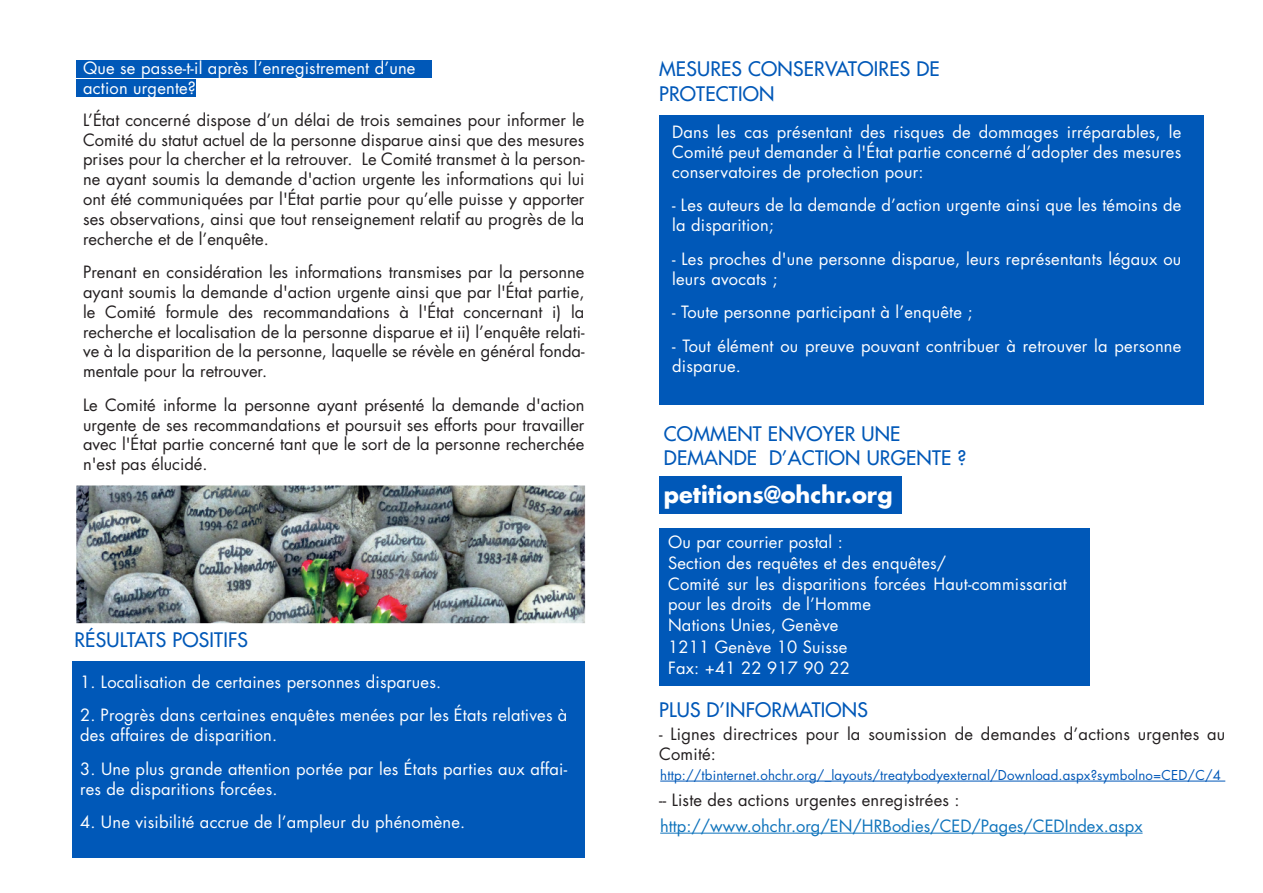
<style>
.page{position:relative;width:1263px;height:893px;background:#fff}
.page>*{position:absolute;margin:0;border:0;box-sizing:border-box;transform-origin:0 0}
.t1{font:700 22.5px "Futura";color:#fff}
.t2{font:500 19.5px/24.9px "Futura Std";letter-spacing:.01em;color:#0058b8}
.t3{font:16.5px/19.8px "Futura Std";color:#231f20;text-align:justify}
.t4{font:16.5px/19.8px "Futura Std";letter-spacing:.01em;color:#fff}
.t5{font:16.5px "Futura Std";color:#1074bc}
.t6{font:13.2px "Futura Std";letter-spacing:.01em;color:#0058b8}
</style>
<div class="page">
<img style="left:77px;top:485px;width:509px;height:321px">
<div style="left:72px;top:661px;width:512px;height:196px;background:#0058b8"></div>
<div style="left:76px;top:60px;width:356px;height:17px;background:#0058b8"></div>
<div style="left:76px;top:79px;width:120px;height:17px;background:#0058b8"></div>
<div style="left:659px;top:115px;width:544px;height:289px;background:#0058b8"></div>
<div style="left:659px;top:528px;width:430px;height:158px;background:#0058b8"></div>
<div style="left:659px;top:476px;width:243px;height:38px;background:#0058b8"></div>
<hr style="left:660px;top:781px;width:565px;height:1px;background:#0058b8">
<hr style="left:660px;top:833px;width:482px;height:1px;background:#1074bc">
<p class="t4" style="left:83px;top:59px;width:334px">Que se passe-t-il après l’enregistrement d’une action urgente?</p>
<p class="t3" style="left:83px;top:110px;width:503px">L’État concerné dispose d’un délai de trois semaines pour informer le Comité du statut actuel de la personne disparue ainsi que des mesures prises pour la chercher et la retrouver. Le Comité transmet à la person&shy;ne ayant soumis la demande d'action urgente les informations qui lui ont été communiquées par l'État partie pour qu’elle puisse y apporter ses observations, ainsi que tout renseignement relatif au progrès de la recherche et de l’enquête.</p>
<p class="t3" style="left:83px;top:262px;width:503px">Prenant en considération les informations transmises par la personne ayant soumis la demande d'action urgente ainsi que par l'État partie, le Comité formule des recommandations à l'État concernant i) la recherche et localisation de la personne disparue et ii) l’enquête relati&shy;ve à la disparition de la personne, laquelle se révèle en général fonda&shy;mentale pour la retrouver.</p>
<p class="t3" style="left:83px;top:395px;width:503px">Le Comité informe la personne ayant présenté la demande d'action urgente de ses recommandations et poursuit ses efforts pour travailler avec l'État partie concerné tant que le sort de la personne recherchée n'est pas élucidé.</p>
<p class="t2" style="left:74px;top:628px;width:175px">RÉSULTATS POSITIFS</p>
<p class="t4" style="left:80px;top:672px;width:363px">1. Localisation de certaines personnes disparues.</p>
<p class="t4" style="left:80px;top:706px;width:489px">2. Progrès dans certaines enquêtes menées par les États relatives à des affaires de disparition.</p>
<p class="t4" style="left:80px;top:759px;width:489px">3. Une plus grande attention portée par les États parties aux affai&shy;res de disparitions forcées.</p>
<p class="t4" style="left:80px;top:812px;width:387px">4. Une visibilité accrue de l’ampleur du phénomène.</p>
<p class="t2" style="left:659px;top:56px;width:282px">MESURES CONSERVATOIRES DE<br>PROTECTION</p>
<p class="t4" style="left:672px;top:122px;width:511px;text-align:justify">Dans les cas présentant des risques de dommages irréparables, le Comité peut demander à l'État partie concerné d’adopter des mesures conservatoires de protection pour:</p>
<p class="t4" style="left:672px;top:196px;width:511px">- Les auteurs de la demande d’action urgente ainsi que les témoins de la disparition;</p>
<p class="t4" style="left:672px;top:249px;width:511px">- Les proches d'une personne disparue, leurs représentants légaux ou leurs avocats ;</p>
<p class="t4" style="left:672px;top:302px;width:302px">- Toute personne participant à l’enquête ;</p>
<p class="t4" style="left:672px;top:336px;width:511px">- Tout élément ou preuve pouvant contribuer à retrouver la personne disparue.</p>
<p class="t2" style="left:664px;top:421px;width:304px">COMMENT ENVOYER UNE<br>DEMANDE D’ACTION URGENTE ?</p>
<h1 class="t1" style="left:664px;top:478px;width:230px">petitions@ohchr.org</h1>
<p class="t4" style="left:668px;top:531px;width:400px;line-height:21.3px">Ou par courrier postal :<br>Section des requêtes et des enquêtes/<br>Comité sur les disparitions forcées Haut-commissariat</p>
<p class="t4" style="left:668px;top:593px;width:204px;line-height:21.3px">pour les droits de l’Homme<br>Nations Unies, Genève<br>1211 Genève 10 Suisse<br>Fax: +41 22 917 90 22</p>
<p class="t2" style="left:659px;top:697px;width:210px">PLUS D’INFORMATIONS</p>
<p class="t3" style="left:659px;top:724px;width:568px">- Lignes directrices pour la soumission de demandes d’actions urgentes au<br>Comité:</p>
<p class="t3" style="left:659px;top:790px;width:302px">-- Liste des actions urgentes enregistrées :</p>
<p class="t6" style="left:660px;top:766px;width:562px">http://tbinternet.ohchr.org/_layouts/treatybodyexternal/Download.aspx?symbolno=CED/C/4</p>
<p class="t5" style="left:660px;top:815px;width:484px">http://www.ohchr.org/EN/HRBodies/CED/Pages/CEDIndex.aspx</p>
</div>
